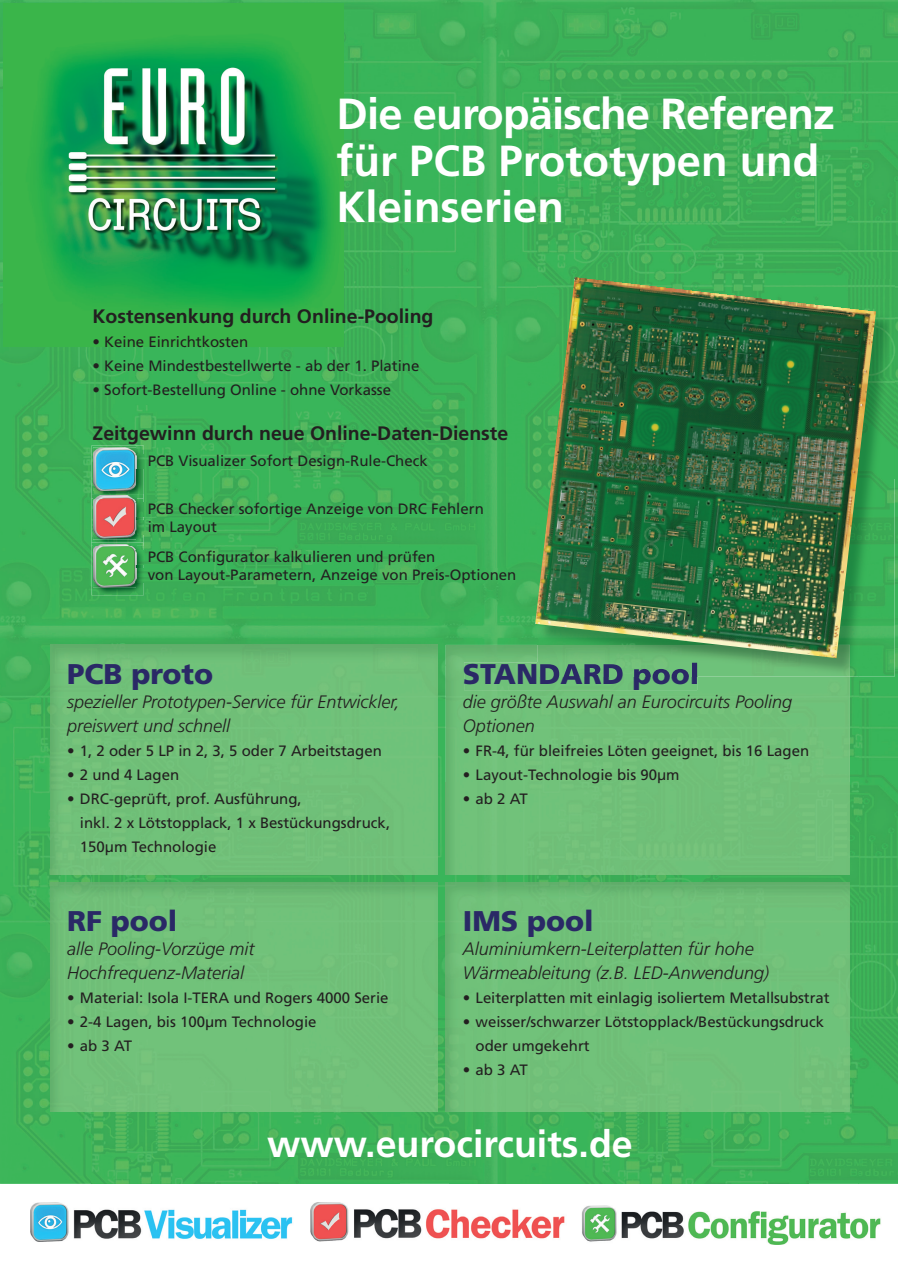
<style>
.page{position:relative;width:898px;height:1272px;background:#fff}
.page>*{position:absolute;margin:0;border:0;box-sizing:border-box;transform-origin:0 0}
.t1{font:700 43.5px/46.5px "Frutiger";color:#fff}
.t2{font:700 37.5px "Frutiger";color:#fff}
.t3{font:900 28.5px "Frutiger";color:#2a2966}
.t4{font:700 19.5px "Frutiger";color:#231f20}
.t5{font:italic 300 18px/24px "Frutiger";color:#231f20}
.t6{font:15px/24px "Frutiger";color:#231f20}
</style>
<div class="page">
<img style="left:0;top:0;width:398px;height:664px">
<img style="left:398px;top:0;width:499px;height:301px">
<img style="left:398px;top:301px;width:137px;height:363px">
<img style="left:858px;top:301px;width:39px;height:882px">
<img style="left:0;top:664px;width:92px;height:519px">
<img style="left:399px;top:664px;width:50px;height:519px">
<img style="left:807px;top:676px;width:51px;height:507px">
<img style="left:92px;top:874px;width:307px;height:8px">
<img style="left:449px;top:874px;width:358px;height:8px">
<img style="left:92px;top:1111px;width:307px;height:72px">
<img style="left:449px;top:1111px;width:358px;height:72px">
<img style="left:144px;top:454px;width:283px;height:15px">
<img style="left:143px;top:502px;width:340px;height:15px">
<img style="left:143px;top:520px;width:73px;height:15px">
<img style="left:144px;top:550px;width:291px;height:15px">
<img style="left:144px;top:568px;width:371px;height:15px">
<img style="left:3px;top:4px;width:340px;height:343px">
<div style="left:50px;top:882px;width:387px;height:229px;background:#71c27a"></div>
<div style="left:445px;top:882px;width:404px;height:229px;background:#70c27a"></div>
<div style="left:50px;top:645px;width:387px;height:229px;background:#70c179"></div>
<img style="left:445px;top:645px;width:202px;height:137px">
<div style="left:647px;top:676px;width:202px;height:106px;background:#70c179"></div>
<div style="left:445px;top:782px;width:404px;height:92px;background:#70c079"></div>
<div style="left:464px;top:662px;width:232px;height:28px;background:#6fc179"></div>
<img style="left:849px;top:280px;width:45px;height:396px">
<img style="left:537px;top:658px;width:312px;height:18px">
<img style="left:537px;top:662px;width:159px;height:14px">
<img style="left:535px;top:277px;width:340px;height:381px">
<img style="left:310px;top:1202px;width:255px;height:39px">
<img style="left:31px;top:1202px;width:262px;height:39px">
<img style="left:581px;top:1205px;width:300px;height:39px">
<img style="left:91px;top:498px;width:52px;height:44px">
<img style="left:136px;top:502px;width:7px;height:15px">
<img style="left:136px;top:520px;width:7px;height:15px">
<img style="left:93px;top:498px;width:43px;height:41px">
<svg style="left:135px;top:502px;width:1px;height:33px"></svg>
<img style="left:91px;top:542px;width:53px;height:53px">
<img style="left:136px;top:550px;width:8px;height:15px">
<img style="left:136px;top:568px;width:8px;height:15px">
<img style="left:91px;top:542px;width:52px;height:4px">
<img style="left:93px;top:544px;width:43px;height:44px">
<svg style="left:135px;top:550px;width:1px;height:33px"></svg>
<img style="left:91px;top:445px;width:53px;height:53px">
<img style="left:136px;top:454px;width:8px;height:15px">
<img style="left:91px;top:494px;width:52px;height:4px">
<img style="left:93px;top:447px;width:43px;height:44px">
<svg style="left:135px;top:454px;width:1px;height:15px"></svg>
<svg style="left:0;top:0;width:4px;height:5px"></svg>
<svg style="left:895px;top:0;width:3px;height:5px"></svg>
<h1 class="t1" style="left:336px;top:90px;width:499px">Die europäische Referenz für PCB Prototypen und<br>Kleinserien</h1>
<h3 class="t4" style="left:92px;top:305px;width:342px">Kostensenkung durch Online-Pooling</h3>
<p class="t6" style="left:92px;top:330px;width:157px">• Keine Einrichtkosten</p>
<p class="t6" style="left:92px;top:354px;width:328px">• Keine Mindestbestellwerte - ab der 1. Platine</p>
<p class="t6" style="left:92px;top:378px;width:300px">• Sofort-Bestellung Online - ohne Vorkasse</p>
<h3 class="t4" style="left:92px;top:422px;width:417px">Zeitgewinn durch neue Online-Daten-Dienste</h3>
<p class="t6" style="left:148px;top:448px;width:281px">PCB Visualizer Sofort Design-Rule-Check</p>
<p class="t6" style="left:148px;top:499px;width:337px;line-height:18px">PCB Checker sofortige Anzeige von DRC Fehlern im Layout</p>
<p class="t6" style="left:148px;top:547px;width:370px;line-height:18px">PCB Configurator kalkulieren und prüfen<br>von Layout-Parametern, Anzeige von Preis-Optionen</p>
<h3 class="t3" style="left:67px;top:657px;width:147px">PCB proto</h3>
<p class="t5" style="left:67px;top:689px;width:334px">spezieller Prototypen-Service für Entwickler, preiswert und schnell</p>
<p class="t6" style="left:67px;top:738px;width:316px">• 1, 2 oder 5 LP in 2, 3, 5 oder 7 Arbeitstagen</p>
<p class="t6" style="left:67px;top:762px;width:113px">• 2 und 4 Lagen</p>
<p class="t6" style="left:80px;top:786px;width:311px;text-indent:-13px">• DRC-geprüft, prof. Ausführung,<br>inkl. 2 x Lötstopplack, 1 x Bestückungsdruck,<br>150µm Technologie</p>
<h3 class="t3" style="left:67px;top:903px;width:112px">RF pool</h3>
<p class="t5" style="left:67px;top:936px;width:189px">alle Pooling-Vorzüge mit<br>Hochfrequenz-Material</p>
<p class="t6" style="left:67px;top:985px;width:323px">• Material: Isola I-TERA und Rogers 4000 Serie</p>
<p class="t6" style="left:67px;top:1009px;width:251px">• 2-4 Lagen, bis 100µm Technologie</p>
<p class="t6" style="left:67px;top:1033px;width:66px">• ab 3 AT</p>
<h3 class="t3" style="left:462px;top:657px;width:238px">STANDARD pool</h3>
<p class="t5" style="left:462px;top:689px;width:330px">die größte Auswahl an Eurocircuits Pooling<br>Optionen</p>
<p class="t6" style="left:462px;top:738px;width:348px">• FR-4, für bleifreies Löten geeignet, bis 16 Lagen</p>
<p class="t6" style="left:462px;top:762px;width:218px">• Layout-Technologie bis 90µm</p>
<p class="t6" style="left:462px;top:786px;width:66px">• ab 2 AT</p>
<h3 class="t3" style="left:462px;top:903px;width:132px">IMS pool</h3>
<p class="t5" style="left:462px;top:936px;width:307px">Aluminiumkern-Leiterplatten für hohe<br>Wärmeableitung (z.B. LED-Anwendung)</p>
<p class="t6" style="left:462px;top:985px;width:368px">• Leiterplatten mit einlagig isoliertem Metallsubstrat</p>
<p class="t6" style="left:475px;top:1009px;width:350px;text-indent:-13px">• weisser/schwarzer Lötstopplack/Bestückungsdruck oder umgekehrt</p>
<p class="t6" style="left:462px;top:1057px;width:66px">• ab 3 AT</p>
<h2 class="t2" style="left:267px;top:1121px;width:367px">www.eurocircuits.de</h2>
</div>
